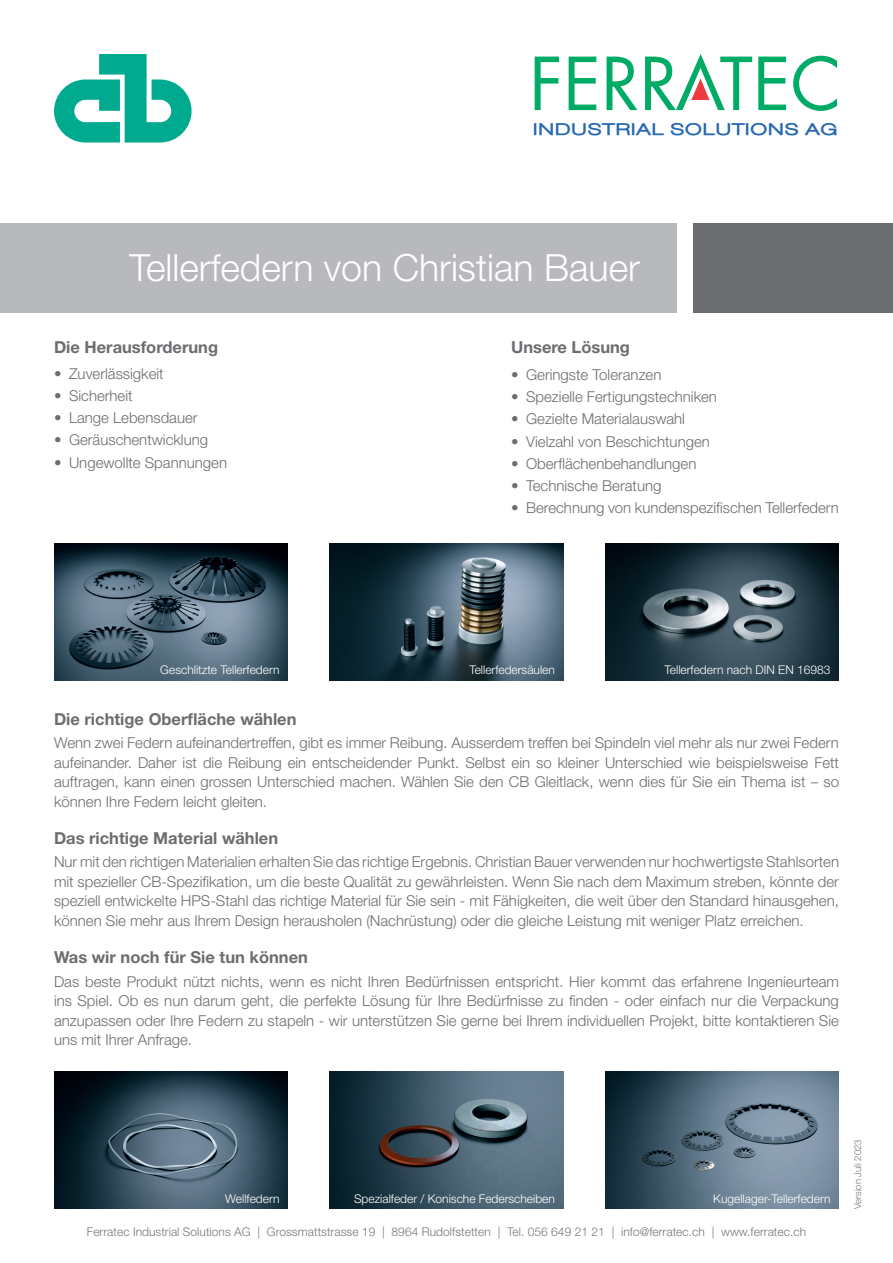
<style>
.page{position:relative;width:893px;height:1263px;background:#fff}
.page>*{position:absolute;margin:0;border:0;box-sizing:border-box;transform-origin:0 0}
.t1{font:300 37.5px "Helvetica Neue LT Std";color:#fff}
.t2{font:700 16.5px "Helvetica Neue LT Std";color:#6c6d70}
.t3{font:800 16.35px "Lowvetica";letter-spacing:.08em;color:#2869b3;scale:1.21 1}
.t4{font:300 15px/19.5px "Helvetica Neue LT Std";color:#6c6d70;text-align:justify}
.t5{font:300 12px "Helvetica Neue LT Std";color:#fff}
.t6{font:300 12px "Helvetica Neue LT Std";letter-spacing:.005em;color:#76787b}
.t7{font:300 9.45px "Helvetica Neue LT Std";color:#76787b}
</style>
<div class="page">
<div style="left:0;top:223px;width:676px;height:90px;background:#b8b9bc"></div>
<div style="left:693px;top:223px;width:200px;height:90px;background:#6c6d70"></div>
<svg style="left:535px;top:57px;width:24px;height:53px"></svg>
<svg style="left:569px;top:57px;width:27px;height:53px"></svg>
<svg style="left:607px;top:57px;width:30px;height:53px"></svg>
<svg style="left:758px;top:57px;width:28px;height:53px"></svg>
<svg style="left:793px;top:56px;width:44px;height:55px"></svg>
<svg style="left:645px;top:54px;width:107px;height:56px"></svg>
<svg style="left:54px;top:54px;width:138px;height:89px"></svg>
<img style="left:54px;top:543px;width:234px;height:137px">
<img style="left:54px;top:1071px;width:234px;height:138px">
<img style="left:329px;top:543px;width:234px;height:137px">
<img style="left:329px;top:1071px;width:234px;height:138px">
<img style="left:605px;top:543px;width:234px;height:137px">
<img style="left:605px;top:1071px;width:234px;height:138px">
<p class="t3" style="left:534px;top:119px;width:253px">INDUSTRIAL SOLUTIONS AG</p>
<h1 class="t1" style="left:129px;top:245px;width:512px">Tellerfedern von Christian Bauer</h1>
<p class="t2" style="left:54px;top:337px;width:166px">Die Herausforderung</p>
<p class="t4" style="left:54px;top:363px;width:111px">• Zuverlässigkeit</p>
<p class="t4" style="left:54px;top:386px;width:80px">• Sicherheit</p>
<p class="t4" style="left:54px;top:408px;width:145px">• Lange Lebensdauer</p>
<p class="t4" style="left:54px;top:430px;width:156px">• Geräuschentwicklung</p>
<p class="t4" style="left:54px;top:452px;width:175px">• Ungewollte Spannungen</p>
<p class="t2" style="left:511px;top:337px;width:120px">Unsere Lösung</p>
<p class="t4" style="left:511px;top:365px;width:152px">• Geringste Toleranzen</p>
<p class="t4" style="left:511px;top:387px;width:207px">• Spezielle Fertigungstechniken</p>
<p class="t4" style="left:511px;top:409px;width:175px">• Gezielte Materialauswahl</p>
<p class="t4" style="left:511px;top:431px;width:200px">• Vielzahl von Beschichtungen</p>
<p class="t4" style="left:511px;top:453px;width:187px">• Oberflächenbehandlungen</p>
<p class="t4" style="left:511px;top:476px;width:152px">• Technische Beratung</p>
<p class="t4" style="left:511px;top:498px;width:329px">• Berechnung von kundenspezifischen Tellerfedern</p>
<p class="t5" style="left:160px;top:662px;width:121px">Geschlitzte Tellerfedern</p>
<p class="t5" style="left:469px;top:662px;width:87px">Tellerfedersäulen</p>
<p class="t5" style="left:665px;top:662px;width:167px">Tellerfedern nach DIN EN 16983</p>
<p class="t2" style="left:54px;top:708px;width:244px">Die richtige Oberfläche wählen</p>
<p class="t4" style="left:54px;top:733px;width:787px">Wenn zwei Federn aufeinandertreffen, gibt es immer Reibung. Ausserdem treffen bei Spindeln viel mehr als nur zwei Federn aufeinander. Daher ist die Reibung ein entscheidender Punkt. Selbst ein so kleiner Unterschied wie beispielsweise Fett auftragen, kann einen grossen Unterschied machen. Wählen Sie den CB Gleitlack, wenn dies für Sie ein Thema ist – so können Ihre Federn leicht gleiten.</p>
<p class="t2" style="left:54px;top:827px;width:226px">Das richtige Material wählen</p>
<p class="t4" style="left:54px;top:852px;width:786px">Nur mit den richtigen Materialien erhalten Sie das richtige Ergebnis. Christian Bauer verwenden nur hochwertigste Stahlsorten mit spezieller CB-Spezifikation, um die beste Qualität zu gewährleisten. Wenn Sie nach dem Maximum streben, könnte der speziell entwickelte HPS-Stahl das richtige Material für Sie sein - mit Fähigkeiten, die weit über den Standard hinausgehen, können Sie mehr aus Ihrem Design herausholen (Nachrüstung) oder die gleiche Leistung mit weniger Platz erreichen.</p>
<p class="t2" style="left:54px;top:947px;width:255px">Was wir noch für Sie tun können</p>
<p class="t4" style="left:54px;top:971px;width:786px">Das beste Produkt nützt nichts, wenn es nicht Ihren Bedürfnissen entspricht. Hier kommt das erfahrene Ingenieurteam ins Spiel. Ob es nun darum geht, die perfekte Lösung für Ihre Bedürfnisse zu finden - oder einfach nur die Verpackung anzupassen oder Ihre Federn zu stapeln - wir unterstützen Sie gerne bei Ihrem individuellen Projekt, bitte kontaktieren Sie uns mit Ihrer Anfrage.</p>
<p class="t5" style="left:225px;top:1192px;width:56px">Wellfedern</p>
<p class="t5" style="left:354px;top:1192px;width:202px">Spezialfeder / Konische Federscheiben</p>
<p class="t5" style="left:713px;top:1192px;width:119px">Kugellager-Tellerfedern</p>
<p class="t6" style="left:87px;top:1224px;width:721px">Ferratec Industrial Solutions AG | Grossmattstrasse 19 | 8964 Rudolfstetten | Tel. 056 649 21 21 | info@ferratec.ch | www.ferratec.ch</p>
<p class="t7" style="left:852px;top:1209px;width:71px;rotate:-90deg">Version Juli 2023</p>
</div>
